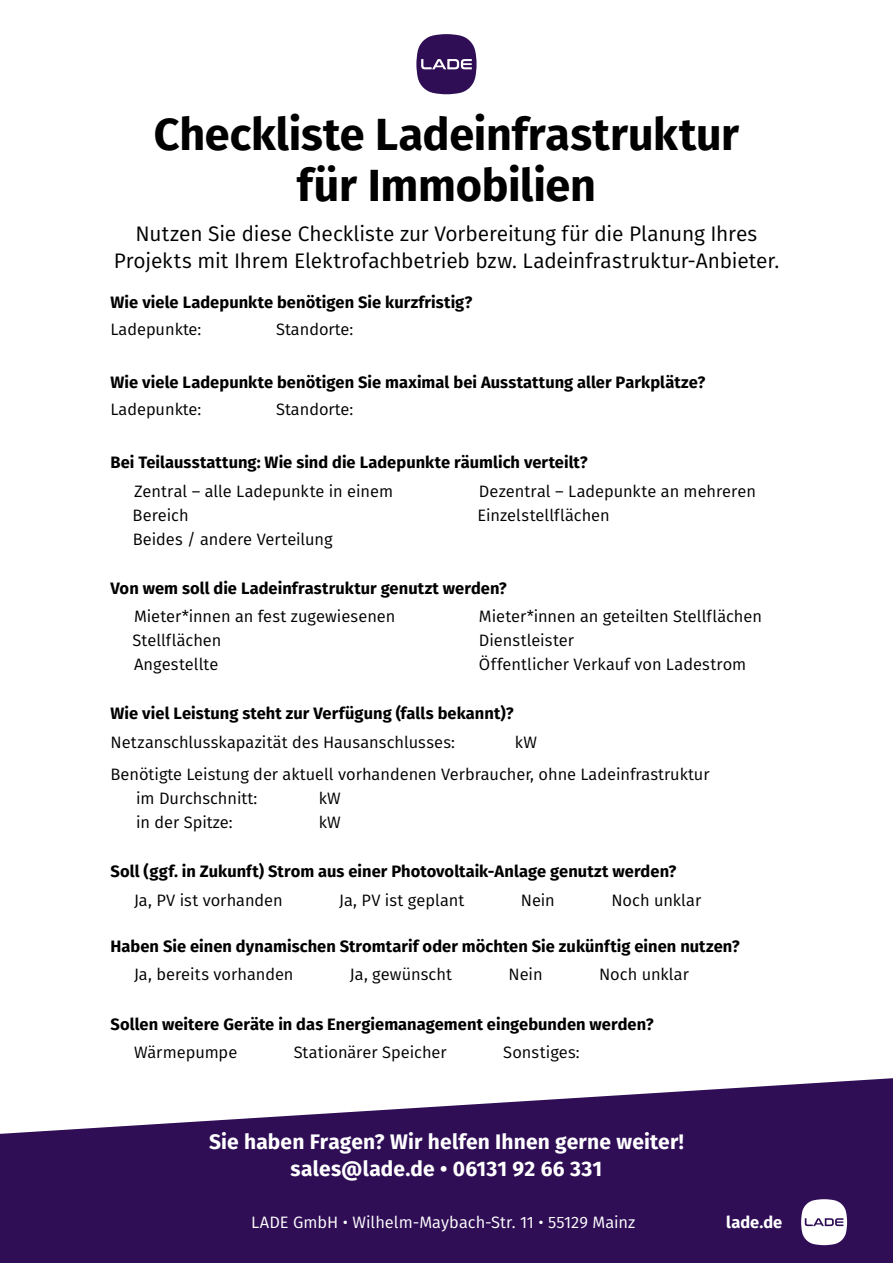
<style>
.page{position:relative;width:893px;height:1263px;background:#fff}
.page>*{position:absolute;margin:0;border:0;box-sizing:border-box;transform-origin:0 0}
.t1{font:700 45px/51px "Fira Sans";letter-spacing:-.005em;color:#000;text-align:center}
.t2{font:21px/27px "Fira Sans";letter-spacing:-.005em;color:#000;text-align:center}
.t3{font:700 21px/27px "Fira Sans";letter-spacing:.01em;color:#fff;text-align:center}
.t4{font:16.5px/24px "Fira Sans";color:#000}
.t5{font:700 16.5px "Fira Sans";letter-spacing:.005em;color:#000}
.t6{font:16.5px "Fira Sans";color:#fff}
.t7{font:700 16.5px "Fira Sans";color:#fff}
</style>
<div class="page">
<svg style="left:0;top:1078px;width:893px;height:185px;fill:#2f0e56"></svg>
<svg style="left:801px;top:1199px;width:46px;height:46px"></svg>
<svg style="left:416px;top:34px;width:61px;height:60px"></svg>
<h1 class="t1" style="left:154px;top:106px;width:587px">Checkliste Ladeinfrastruktur für Immobilien</h1>
<p class="t2" style="left:114px;top:220px;width:667px">Nutzen Sie diese Checkliste zur Vorbereitung für die Planung Ihres<br>Projekts mit Ihrem Elektrofachbetrieb bzw. Ladeinfrastruktur-Anbieter.</p>
<p class="t5" style="left:111px;top:288px;width:363px">Wie viele Ladepunkte benötigen Sie kurzfristig?</p>
<p class="t4" style="left:111px;top:316px;width:92px">Ladepunkte:</p>
<p class="t4" style="left:276px;top:316px;width:79px">Standorte:</p>
<p class="t5" style="left:111px;top:368px;width:596px">Wie viele Ladepunkte benötigen Sie maximal bei Ausstattung aller Parkplätze?</p>
<p class="t4" style="left:111px;top:397px;width:92px">Ladepunkte:</p>
<p class="t4" style="left:276px;top:397px;width:79px">Standorte:</p>
<p class="t5" style="left:111px;top:449px;width:479px">Bei Teilausstattung: Wie sind die Ladepunkte räumlich verteilt?</p>
<p class="t4" style="left:133px;top:478px;width:262px">Zentral – alle Ladepunkte in einem<br>Bereich<br>Beides / andere Verteilung</p>
<p class="t4" style="left:478px;top:478px;width:280px">Dezentral – Ladepunkte an mehreren<br>Einzelstellflächen</p>
<p class="t5" style="left:111px;top:574px;width:398px">Von wem soll die Ladeinfrastruktur genutzt werden?</p>
<p class="t4" style="left:133px;top:604px;width:264px">Mieter*innen an fest zugewiesenen<br>Stellflächen<br>Angestellte</p>
<p class="t4" style="left:479px;top:604px;width:285px">Mieter*innen an geteilten Stellflächen<br>Dienstleister<br>Öffentlicher Verkauf von Ladestrom</p>
<p class="t5" style="left:111px;top:700px;width:405px">Wie viel Leistung steht zur Verfügung (falls bekannt)?</p>
<p class="t4" style="left:111px;top:729px;width:346px">Netzanschlusskapazität des Hausanschlusses:</p>
<p class="t4" style="left:111px;top:725px;width:601px;line-height:32.5px;text-indent:404px">kW<br>Benötigte Leistung der aktuell vorhandenen Verbraucher, ohne Ladeinfrastruktur</p>
<p class="t4" style="left:136px;top:786px;width:123px">im Durchschnitt:</p>
<p class="t4" style="left:319px;top:786px;width:23px">kW</p>
<p class="t4" style="left:136px;top:810px;width:98px">in der Spitze:</p>
<p class="t4" style="left:319px;top:810px;width:23px">kW</p>
<p class="t5" style="left:111px;top:858px;width:567px">Soll (ggf. in Zukunft) Strom aus einer Photovoltaik-Anlage genutzt werden?</p>
<p class="t4" style="left:134px;top:887px;width:150px">Ja, PV ist vorhanden</p>
<p class="t4" style="left:339px;top:887px;width:127px">Ja, PV ist geplant</p>
<p class="t4" style="left:521px;top:887px;width:35px">Nein</p>
<p class="t4" style="left:611px;top:887px;width:91px">Noch unklar</p>
<p class="t5" style="left:111px;top:932px;width:631px">Haben Sie einen dynamischen Stromtarif oder möchten Sie zukünftig einen nutzen?</p>
<p class="t4" style="left:134px;top:962px;width:161px">Ja, bereits vorhanden</p>
<p class="t4" style="left:350px;top:962px;width:104px">Ja, gewünscht</p>
<p class="t4" style="left:509px;top:962px;width:35px">Nein</p>
<p class="t4" style="left:599px;top:962px;width:91px">Noch unklar</p>
<p class="t5" style="left:111px;top:1010px;width:545px">Sollen weitere Geräte in das Energiemanagement eingebunden werden?</p>
<p class="t4" style="left:134px;top:1040px;width:105px">Wärmepumpe</p>
<p class="t4" style="left:294px;top:1040px;width:154px">Stationärer Speicher</p>
<p class="t4" style="left:503px;top:1040px;width:78px">Sonstiges:</p>
<p class="t3" style="left:209px;top:1126px;width:476px">Sie haben Fragen? Wir helfen Ihnen gerne weiter! sales@lade.de • 06131 92 66 331</p>
<p class="t6" style="left:251px;top:1210px;width:386px">LADE GmbH • Wilhelm-Maybach-Str. 11 • 55129 Mainz</p>
<p class="t7" style="left:726px;top:1208px;width:58px">lade.de</p>
</div>
